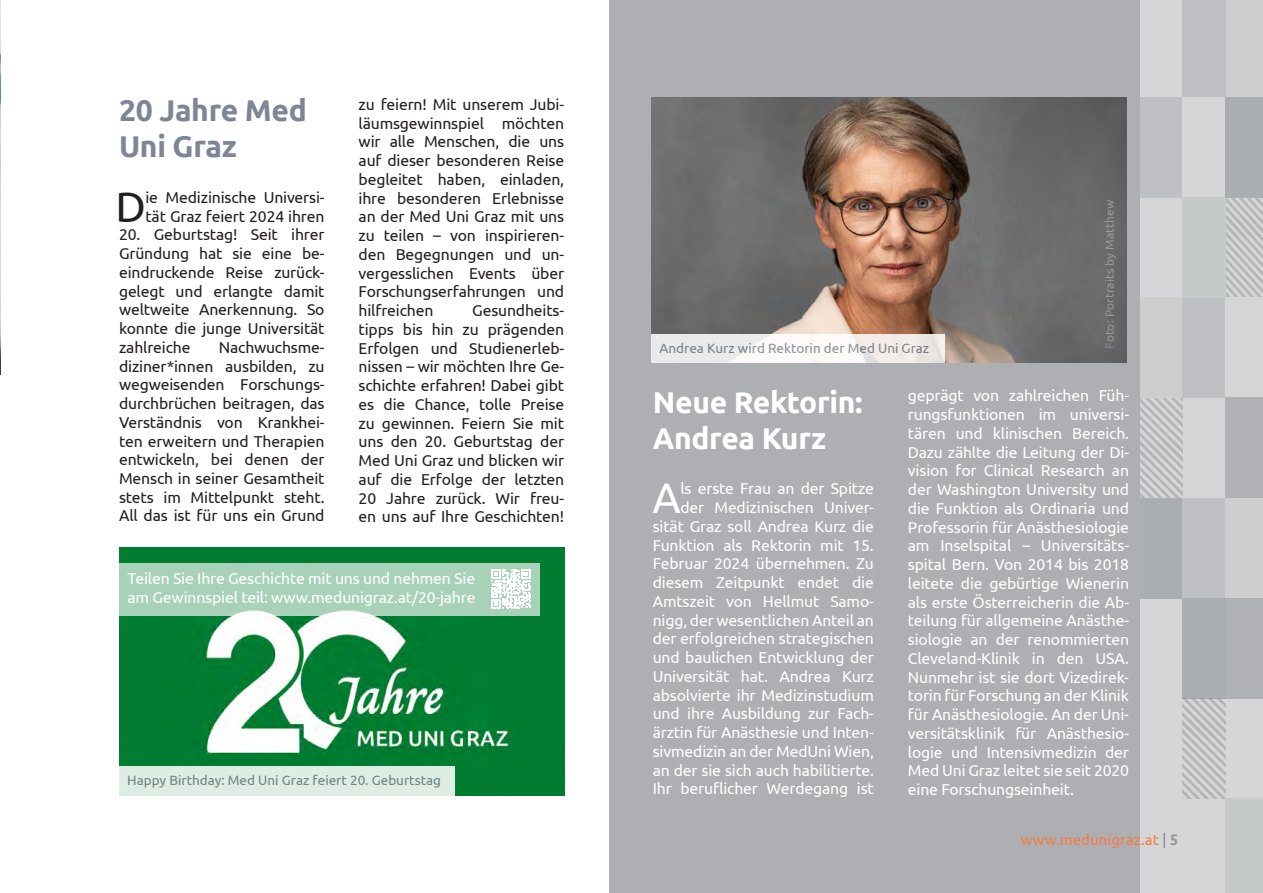
<style>
.page{position:relative;width:1263px;height:893px;background:#fff}
.page>*{position:absolute;margin:0;border:0;box-sizing:border-box;transform-origin:0 0}
.t1{font:42.75px "Ubuntu";color:#fff}
.t2{font:42.75px "Ubuntu";color:#231f20}
.t3{font:700 30px "Ubuntu";letter-spacing:-.01em;color:#fff}
.t4{font:700 30px/36px "Ubuntu";letter-spacing:-.01em;color:#7e8594}
.t5{font:15.75px/18.8px "Ubuntu";letter-spacing:-.01em;color:#fff;text-align:right}
.t6{font:15.75px/18.8px "Ubuntu";letter-spacing:-.01em;color:#231f20;text-align:justify}
.t7{font:15px "Ubuntu";letter-spacing:.005em;color:#f47d46}
.t8{font:13.5px "Ubuntu";color:#7e8594}
.t9{font:12px "Ubuntu";letter-spacing:.01em;color:#999}
.s1{color:#7e8594}
.s2{font-size:15.3px;color:#7e8594}
.s3{font-weight:700;font-size:15.3px;color:#939598}
</style>
<div class="page">
<div style="left:609px;top:0;width:654px;height:893px;background:#aeafb3"></div>
<div style="left:1141px;top:0;width:122px;height:893px;background:#d6d6d8"></div>
<svg style="left:1225px;top:197px;width:38px;height:101px"></svg>
<svg style="left:1141px;top:398px;width:41px;height:100px"></svg>
<div style="left:1182px;top:298px;width:43px;height:100px;background:#bfc0c3"></div>
<div style="left:1182px;top:498px;width:43px;height:100px;background:#bfc0c3"></div>
<div style="left:1225px;top:398px;width:38px;height:100px;background:#b1b5b7"></div>
<div style="left:1182px;top:197px;width:43px;height:101px;background:#c6c9ca"></div>
<div style="left:1225px;top:498px;width:38px;height:100px;background:#cfcece"></div>
<div style="left:1225px;top:0;width:38px;height:97px;background:#cfcece"></div>
<div style="left:1141px;top:298px;width:41px;height:100px;background:#cfcece"></div>
<div style="left:1141px;top:498px;width:41px;height:100px;background:#a9adad"></div>
<div style="left:1225px;top:598px;width:38px;height:100px;background:#b1b5b7"></div>
<div style="left:1182px;top:598px;width:43px;height:100px;background:#a9adad"></div>
<svg style="left:1182px;top:698px;width:43px;height:100px"></svg>
<div style="left:1225px;top:798px;width:38px;height:95px;background:#c6c9ca"></div>
<div style="left:1182px;top:0;width:43px;height:97px;background:#bfc0c3"></div>
<div style="left:1141px;top:97px;width:41px;height:100px;background:#bfc0c3"></div>
<div style="left:1225px;top:97px;width:38px;height:100px;background:#a9adad"></div>
<img style="left:0;top:0;width:1px;height:374px">
<img style="left:651px;top:98px;width:476px;height:264px">
<img style="left:120px;top:548px;width:444px;height:247px">
<svg style="left:651px;top:334px;width:293px;height:28px;background:#f2efee"></svg>
<div style="left:119px;top:766px;width:336px;height:29px;background:#ddede3"></div>
<div style="left:119px;top:563px;width:421px;height:53px;background:#a8d2b8"></div>
<svg style="left:491px;top:569px;width:39px;height:40px"></svg>
<p class="t4" style="left:119px;top:92px;width:189px">20 Jahre Med<br>Uni Graz</p>
<p class="t2" style="left:115px;top:180px;width:32px">D</p>
<p class="t6" style="left:145px;top:187px;width:181px">ie Medizinische Universi&shy;tät Graz feiert 2024 ihren</p>
<p class="t6" style="left:119px;top:225px;width:207px">20. Geburtstag! Seit ihrer Gründung hat sie eine be&shy;eindruckende Reise zurück&shy;gelegt und erlangte damit weltweite Anerkennung. So konnte die junge Universität zahlreiche</p>
<p class="t6" style="left:119px;top:337px;width:207px;text-indent:100px">Nachwuchsme&shy;diziner*innen ausbilden, zu wegweisenden Forschungs&shy;durchbrüchen beitragen, das Verständnis von Krankhei&shy;ten erweitern und Therapien entwickeln, bei denen der Mensch in seiner Gesamtheit stets im Mittelpunkt steht.<br>All das ist für uns ein Grund</p>
<p class="t6" style="left:359px;top:94px;width:207px">zu feiern! Mit unserem Jubi&shy;läumsgewinnspiel möchten wir alle Menschen, die uns auf dieser besonderen Reise begleitet haben, einladen, ihre besonderen Erlebnisse an der Med Uni Graz mit uns zu teilen – von inspirieren&shy;den Begegnungen und un&shy;vergesslichen Events über Forschungserfahrungen und hilfreichen</p>
<p class="t6" style="left:359px;top:301px;width:207px;text-indent:114px">Gesundheits&shy;tipps bis hin zu prägenden Erfolgen und Studienerleb&shy;nissen – wir möchten Ihre Ge&shy;schichte erfahren! Dabei gibt es die Chance, tolle Preise zu gewinnen. Feiern Sie mit uns den 20. Geburtstag der Med Uni Graz und blicken wir auf die Erfolge der letzten 20 Jahre zurück. Wir freu&shy;en uns auf Ihre Geschichten!</p>
<p class="t5" style="left:128px;top:569px;width:349px">Teilen Sie Ihre Geschichte mit uns und nehmen Sie</p>
<p class="t5" style="left:128px;top:587px;width:349px">am Gewinnspiel teil: www.medunigraz.at/20-jahre</p>
<p class="t8" style="left:127px;top:772px;width:315px">Happy Birthday: Med Uni Graz feiert 20. Geburtstag</p>
<p class="t8" style="left:659px;top:340px;width:271px">Andrea Kurz wird Rektorin der Med Uni Graz</p>
<p class="t9" style="left:1102px;top:349px;width:151px;rotate:-90deg"><span class="s1">F</span>oto: Portraits by Matthew</p>
<p class="t3" style="left:653px;top:384px;width:211px">Neue Rektorin:</p>
<p class="t3" style="left:653px;top:420px;width:175px">Andrea Kurz</p>
<p class="t1" style="left:652px;top:472px;width:30px">A</p>
<p class="t5" style="left:653px;top:479px;width:223px">ls erste Frau an der Spitze der Medizinischen Univer&shy;sität Graz soll Andrea Kurz die<br>Funktion als Rektorin mit 15.<br>Februar 2024 übernehmen. Zu diesem Zeitpunkt endet die<br>Amtszeit von Hellmut Samo&shy;nigg, der wesentlichen Anteil an der erfolgreichen strategischen und baulichen Entwicklung der<br>Universität hat. Andrea Kurz absolvierte ihr Medizinstudium und ihre Ausbildung zur Fach&shy;ärztin für Anästhesie und Inten&shy;sivmedizin an der MedUni Wien, an der sie sich auch habilitierte.<br>Ihr beruflicher Werdegang ist</p>
<p class="t5" style="left:908px;top:386px;width:223px;text-align:justify">geprägt von zahlreichen Füh&shy;rungsfunktionen im universi&shy;tären und klinischen Bereich.<br>Dazu zählte die Leitung der Di&shy;vision for Clinical Research an der Washington University und die Funktion als Ordinaria und Professorin für Anästhesiologie am Inselspital – Universitäts&shy;spital Bern. Von 2014 bis 2018 leitete die gebürtige Wienerin als erste Österreicherin die Ab&shy;teilung für allgemeine Anästhe&shy;siologie an der renommierten Cleveland-Klinik in den USA.<br>Nunmehr ist sie dort Vizedirek&shy;torin für Forschung an der Klinik für Anästhesiologie. An der Uni&shy;versitätsklinik für Anästhesio&shy;logie und Intensivmedizin der Med Uni Graz leitet sie seit 2020 eine Forschungseinheit.</p>
<p class="t7" style="left:1021px;top:831px;width:159px">www.medunigraz.at <span class="s2">|</span> <span class="s3">5</span></p>
</div>
